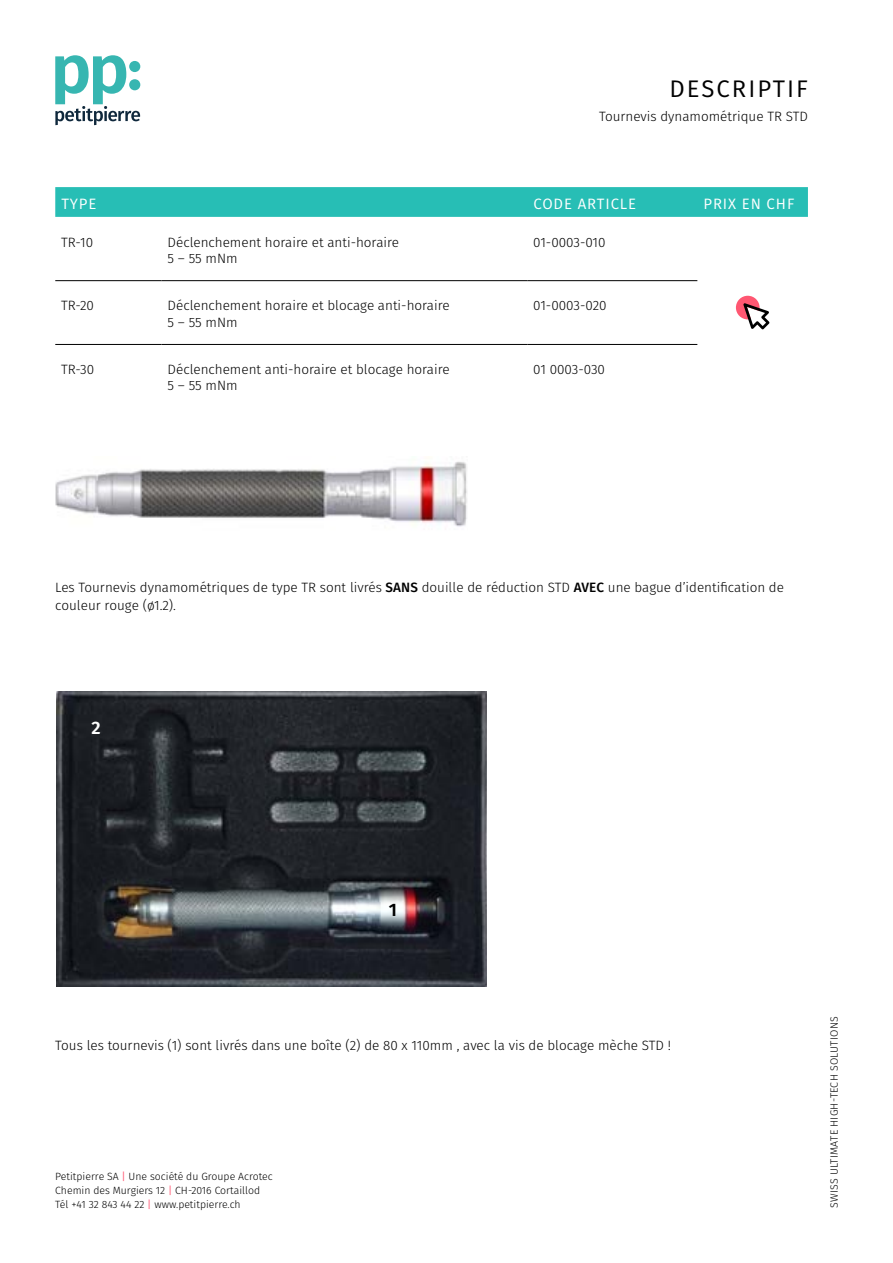
<style>
.page{position:relative;width:893px;height:1263px;background:#fff}
.page>*{position:absolute;margin:0;border:0;box-sizing:border-box;transform-origin:0 0}
.t1{font:24px "Fira Sans";letter-spacing:.085em;color:#000}
.t2{font:600 18px "Fira Sans";color:#000}
.t3{font:600 18px "Fira Sans";color:#fff}
.t4{font:15px "Fira Sans";letter-spacing:.06em;color:#fff}
.t5{font:300 13.5px/16.2px "Fira Sans";color:#000}
.t6{font:300 10.65px "Fira Sans";letter-spacing:.02em;color:#000}
.t7{font:300 10.5px/13.6px "Fira Sans";color:#000}
.s1{font-weight:500}
.s2{font-weight:400;color:#ff5772}
</style>
<div class="page">
<svg style="left:55px;top:55px;width:85px;height:70px"></svg>
<div style="left:55px;top:187px;width:753px;height:30px;background:#27beb5"></div>
<hr style="left:55px;top:344px;width:107px;height:1px;background:#000">
<hr style="left:162px;top:344px;width:365px;height:1px;background:#000">
<hr style="left:527px;top:344px;width:170px;height:1px;background:#000">
<hr style="left:55px;top:280px;width:107px;height:1px;background:#000">
<hr style="left:162px;top:280px;width:365px;height:1px;background:#000">
<hr style="left:527px;top:280px;width:170px;height:1px;background:#000">
<div style="left:736px;top:296px;width:24px;height:23px;background:#ff5772;border-radius:50%"></div>
<svg style="left:743px;top:303px;width:26px;height:26px"></svg>
<img style="left:56px;top:692px;width:431px;height:294px">
<img style="left:55px;top:461px;width:412px;height:66px">
<h1 class="t1" style="left:669px;top:70px;width:140px">DESCRIPTIF</h1>
<p class="t5" style="left:599px;top:108px;width:210px">Tournevis dynamométrique TR STD</p>
<p class="t4" style="left:61px;top:193px;width:37px">TYPE</p>
<p class="t4" style="left:533px;top:193px;width:104px">CODE ARTICLE</p>
<p class="t4" style="left:703px;top:193px;width:92px">PRIX EN CHF</p>
<p class="t5" style="left:61px;top:234px;width:33px">TR-10</p>
<p class="t5" style="left:168px;top:234px;width:233px">Déclenchement horaire et anti-horaire<br>5 – 55 mNm</p>
<p class="t5" style="left:533px;top:234px;width:74px">01-0003-010</p>
<p class="t5" style="left:61px;top:297px;width:34px">TR-20</p>
<p class="t5" style="left:168px;top:297px;width:284px">Déclenchement horaire et blocage anti-horaire<br>5 – 55 mNm</p>
<p class="t5" style="left:533px;top:297px;width:75px">01-0003-020</p>
<p class="t5" style="left:61px;top:361px;width:34px">TR-30</p>
<p class="t5" style="left:168px;top:361px;width:284px">Déclenchement anti-horaire et blocage horaire<br>5 – 55 mNm</p>
<p class="t5" style="left:533px;top:361px;width:73px">01 0003-030</p>
<p class="t5" style="left:55px;top:578px;width:730px;line-height:18px">Les Tournevis dynamométriques de type TR sont livrés <span class="s1">SANS</span> douille de réduction STD <span class="s1">AVEC</span> une bague d’identification de couleur rouge (ø1.2).</p>
<h2 class="t3" style="left:91px;top:713px;width:11px">2</h2>
<h2 class="t2" style="left:389px;top:895px;width:10px">1</h2>
<p class="t5" style="left:55px;top:1037px;width:617px">Tous les tournevis (1) sont livrés dans une boîte (2) de 80 x 110mm , avec la vis de blocage mèche STD !</p>
<p class="t7" style="left:55px;top:1170px;width:219px">Petitpierre SA <span class="s2">|</span> Une société du Groupe Acrotec<br>Chemin des Murgiers 12 <span class="s2">|</span> CH-2016 Cortaillod<br>Tél +41 32 843 44 22 <span class="s2">|</span> www.petitpierre.ch</p>
<p class="t6" style="left:826px;top:1208px;width:193px;rotate:-90deg">SWISS ULTIMATE HIGH-TECH SOLUTIONS</p>
</div>
